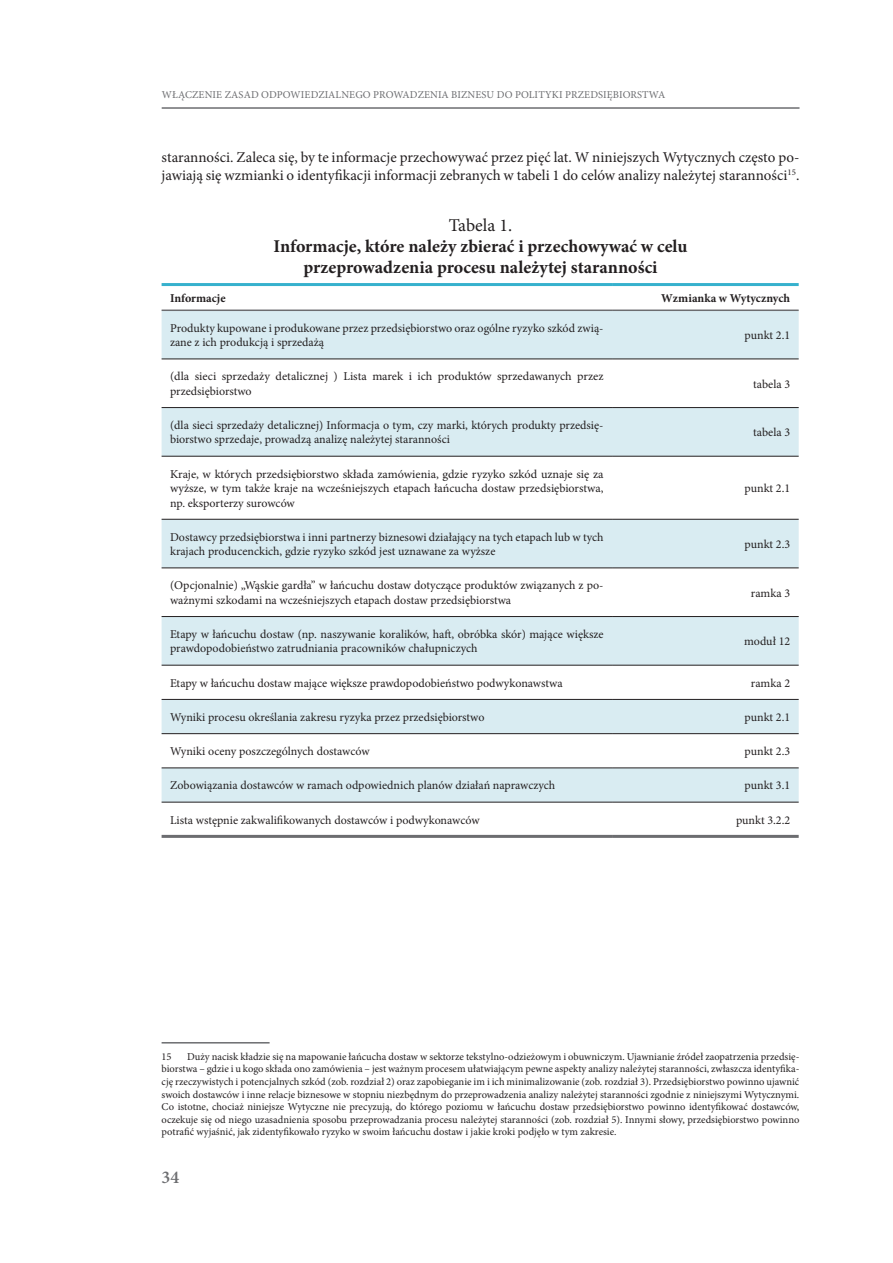
<style>
.page{position:relative;width:893px;height:1263px;background:#fff}
.page>*{position:absolute;margin:0;border:0;box-sizing:border-box;transform-origin:0 0}
.t1{font:700 18px/21px "Minion Pro";color:#231f20;text-align:center}
.t2{font:18px "Minion Pro";color:#231f20}
.t3{font:600 18px "Minion Pro";color:#6c6d70}
.t4{font:15px/18px "Minion Pro";color:#231f20}
.t5{font:12px/14.4px "Minion Pro";color:#231f20}
.t6{font:700 12px "Minion Pro";color:#231f20}
.t7{font:10.5px/12.6px "Minion Pro";color:#231f20;text-align:justify}
.t8{font:10.5px "Minion Pro";letter-spacing:.01em;color:#6c6d70}
</style>
<div class="page">
<hr style="left:162px;top:107px;width:637px;height:2px;background:#6c6d70">
<svg style="left:162px;top:311px;width:637px;height:491px;fill:#d9ecf2"></svg>
<hr style="left:162px;top:359px;width:450px;height:1px;background:#231f20">
<hr style="left:612px;top:359px;width:187px;height:1px;background:#231f20">
<hr style="left:162px;top:407px;width:450px;height:1px;background:#231f20">
<hr style="left:612px;top:407px;width:187px;height:1px;background:#231f20">
<hr style="left:162px;top:456px;width:450px;height:1px;background:#231f20">
<hr style="left:612px;top:456px;width:187px;height:1px;background:#231f20">
<hr style="left:162px;top:519px;width:450px;height:1px;background:#231f20">
<hr style="left:612px;top:519px;width:187px;height:1px;background:#231f20">
<hr style="left:162px;top:567px;width:450px;height:1px;background:#231f20">
<hr style="left:612px;top:567px;width:187px;height:1px;background:#231f20">
<hr style="left:162px;top:616px;width:450px;height:1px;background:#231f20">
<hr style="left:612px;top:616px;width:187px;height:1px;background:#231f20">
<hr style="left:162px;top:665px;width:450px;height:1px;background:#231f20">
<hr style="left:612px;top:665px;width:187px;height:1px;background:#231f20">
<hr style="left:162px;top:699px;width:450px;height:1px;background:#231f20">
<hr style="left:612px;top:699px;width:187px;height:1px;background:#231f20">
<hr style="left:162px;top:733px;width:450px;height:1px;background:#231f20">
<hr style="left:612px;top:733px;width:187px;height:1px;background:#231f20">
<hr style="left:162px;top:767px;width:450px;height:1px;background:#231f20">
<hr style="left:612px;top:767px;width:187px;height:1px;background:#231f20">
<hr style="left:162px;top:802px;width:450px;height:1px;background:#231f20">
<hr style="left:612px;top:802px;width:187px;height:1px;background:#231f20">
<hr style="left:162px;top:283px;width:450px;height:3px;background:#36b1cd">
<hr style="left:612px;top:283px;width:187px;height:3px;background:#36b1cd">
<hr style="left:162px;top:309px;width:450px;height:2px;background:#6c6d70">
<hr style="left:612px;top:309px;width:187px;height:2px;background:#6c6d70">
<hr style="left:162px;top:835px;width:450px;height:3px;background:#6c6d70">
<hr style="left:612px;top:835px;width:187px;height:3px;background:#6c6d70">
<hr style="left:162px;top:1042px;width:108px;height:1px;background:#6c6d70">
<p class="t8" style="left:162px;top:87px;width:31px">Włączenie</p>
<p class="t8" style="left:225px;top:87px;width:45px">zasad odpowiedzi</p>
<p class="t8" style="left:328px;top:87px;width:22px">alnego</p>
<p class="t8" style="left:373px;top:87px;width:9px">prow</p>
<p class="t8" style="left:403px;top:87px;width:15px">adzeni</p>
<p class="t8" style="left:441px;top:87px;width:17px">a biznesu</p>
<p class="t8" style="left:497px;top:87px;width:76px">do polityki przedsi</p>
<p class="t8" style="left:607px;top:87px;width:14px">ębiorstw</p>
<p class="t8" style="left:658px;top:87px;width:9px">a</p>
<p class="t4" style="left:162px;top:148px;width:639px">staranności. Zaleca się, by te informacje przechowywać przez pięć lat. W niniejszych Wytycznych często po&shy;jawiają się wzmianki o identyfikacji informacji zebranych w tabeli 1 do celów analizy należytej staranności<sup>15</sup>.</p>
<h1 class="t2" style="left:449px;top:213px;width:65px">Tabela 1.</h1>
<h1 class="t1" style="left:274px;top:235px;width:415px">Informacje, które należy zbierać i przechowywać w celu przeprowadzenia procesu należytej staranności</h1>
<p class="t6" style="left:170px;top:289px;width:57px">Informacje</p>
<p class="t6" style="left:661px;top:289px;width:130px">Wzmianka w Wytycznych</p>
<p class="t5" style="left:170px;top:321px;width:435px">Produkty kupowane i produkowane przez przedsiębiorstwo oraz ogólne ryzyko szkód zwią&shy;zane z ich produkcją i sprzedażą</p>
<p class="t5" style="left:745px;top:328px;width:47px">punkt 2.1</p>
<p class="t5" style="left:170px;top:369px;width:435px">(dla sieci sprzedaży detalicznej ) Lista marek i ich produktów sprzedawanych przez przedsiębiorstwo</p>
<p class="t5" style="left:753px;top:377px;width:38px">tabela 3</p>
<p class="t5" style="left:170px;top:418px;width:435px">(dla sieci sprzedaży detalicznej) Informacja o tym, czy marki, których produkty przedsię&shy;biorstwo sprzedaje, prowadzą analizę należytej staranności</p>
<p class="t5" style="left:753px;top:425px;width:38px">tabela 3</p>
<p class="t5" style="left:170px;top:467px;width:435px;text-align:justify">Kraje, w których przedsiębiorstwo składa zamówienia, gdzie ryzyko szkód uznaje się za wyższe, w tym także kraje na wcześniejszych etapach łańcucha dostaw przedsiębiorstwa, np. eksporterzy surowców</p>
<p class="t5" style="left:745px;top:481px;width:47px">punkt 2.1</p>
<p class="t5" style="left:170px;top:530px;width:435px">Dostawcy przedsiębiorstwa i inni partnerzy biznesowi działający na tych etapach lub w tych krajach producenckich, gdzie ryzyko szkód jest uznawane za wyższe</p>
<p class="t5" style="left:745px;top:537px;width:47px">punkt 2.3</p>
<p class="t5" style="left:170px;top:578px;width:435px">(Opcjonalnie) „Wąskie gardła” w łańcuchu dostaw dotyczące produktów związanych z po&shy;ważnymi szkodami na wcześniejszych etapach dostaw przedsiębiorstwa</p>
<p class="t5" style="left:751px;top:586px;width:41px">ramka 3</p>
<p class="t5" style="left:170px;top:627px;width:435px">Etapy w łańcuchu dostaw (np. naszywanie koralików, haft, obróbka skór) mające większe prawdopodobieństwo zatrudniania pracowników chałupniczych</p>
<p class="t5" style="left:744px;top:634px;width:48px">moduł 12</p>
<p class="t5" style="left:170px;top:676px;width:394px">Etapy w łańcuchu dostaw mające większe prawdopodobieństwo podwykonawstwa</p>
<p class="t5" style="left:751px;top:676px;width:41px">ramka 2</p>
<p class="t5" style="left:170px;top:710px;width:316px">Wyniki procesu określania zakresu ryzyka przez przedsiębiorstwo</p>
<p class="t5" style="left:745px;top:710px;width:47px">punkt 2.1</p>
<p class="t5" style="left:170px;top:744px;width:201px">Wyniki oceny poszczególnych dostawców</p>
<p class="t5" style="left:745px;top:744px;width:47px">punkt 2.3</p>
<p class="t5" style="left:170px;top:778px;width:387px">Zobowiązania dostawców w ramach odpowiednich planów działań naprawczych</p>
<p class="t5" style="left:745px;top:778px;width:47px">punkt 3.1</p>
<p class="t5" style="left:170px;top:813px;width:311px">Lista wstępnie zakwalifikowanych dostawców i podwykonawców</p>
<p class="t5" style="left:736px;top:813px;width:56px">punkt 3.2.2</p>
<p class="t7" style="left:162px;top:1050px;width:639px;text-indent:26px">Duży nacisk kładzie się na mapowanie łańcucha dostaw w sektorze tekstylno-odzieżowym i obuwniczym. Ujawnianie źródeł zaopatrzenia przedsię&shy;biorstwa – gdzie i u kogo składa ono zamówienia – jest ważnym procesem ułatwiającym pewne aspekty analizy należytej staranności, zwłaszcza identyfika&shy;cję rzeczywistych i potencjalnych szkód (zob. rozdział 2) oraz zapobieganie im i ich minimalizowanie (zob. rozdział 3). Przedsiębiorstwo powinno ujawnić swoich dostawców i inne relacje biznesowe w stopniu niezbędnym do przeprowadzenia analizy należytej staranności zgodnie z niniejszymi Wytycznymi.<br>Co istotne, chociaż niniejsze Wytyczne nie precyzują, do którego poziomu w łańcuchu dostaw przedsiębiorstwo powinno identyfikować dostawców, oczekuje się od niego uzasadnienia sposobu przeprowadzania procesu należytej staranności (zob. rozdział 5). Innymi słowy, przedsiębiorstwo powinno potrafić wyjaśnić, jak zidentyfikowało ryzyko w swoim łańcuchu dostaw i jakie kroki podjęło w tym zakresie.</p>
<p class="t7" style="left:162px;top:1050px;width:12px">15</p>
<h1 class="t3" style="left:162px;top:1165px;width:19px">34</h1>
</div>
